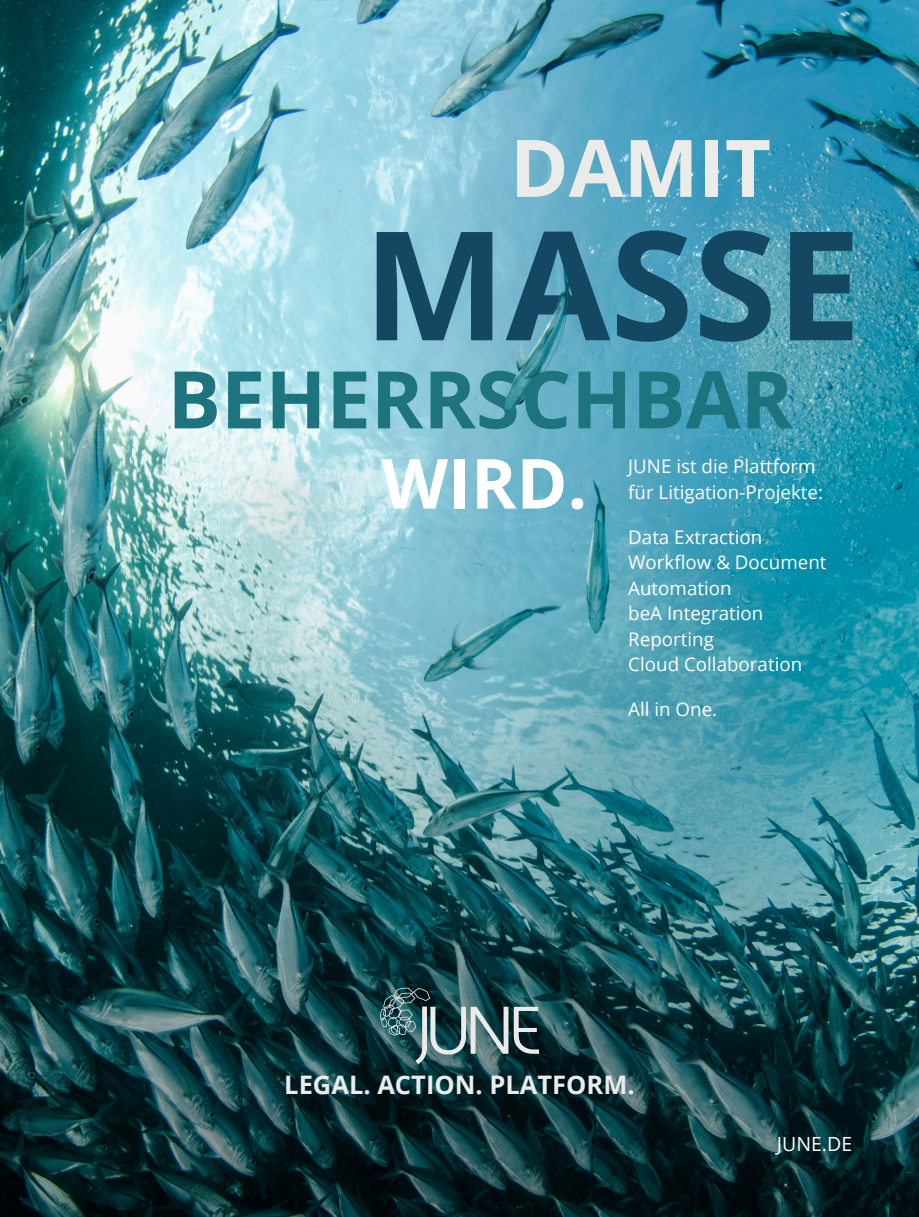
<style>
.page{position:relative;width:919px;height:1217px;background:#fff}
.page>*{position:absolute;margin:0;border:0;box-sizing:border-box;transform-origin:0 0}
.t1{font:700 151.5px "Open Sans";color:#134762}
.t2{font:700 79.5px "Open Sans";color:#1d737e}
.t3{font:700 79.5px "Open Sans";color:#ebebea}
.t4{font:700 69px "Open Sans";color:#fff}
.t5{font:700 25.5px "Open Sans";color:#ebeceb}
.t6{font:19.5px "Open Sans";color:#fff}
.t7{font:18.75px/25.5px "Open Sans";color:#fff}
</style>
<div class="page">
<img style="left:0;top:0;width:918px;height:1216px">
<img style="left:0;top:162px;width:214px;height:120px">
<svg style="left:380px;top:987px;width:159px;height:76px;background:#43666a"></svg>
<img style="left:0;top:293px;width:918px;height:116px">
<p class="t3" style="left:510px;top:112px;width:262px">DAMIT</p>
<p class="t1" style="left:363px;top:178px;width:499px">MASSE</p>
<p class="t2" style="left:167px;top:343px;width:627px">BEHERRSCHBAR</p>
<p class="t4" style="left:381px;top:434px;width:207px">WIRD.</p>
<p class="t7" style="left:628px;top:453px;width:189px">JUNE ist die Plattform</p>
<p class="t7" style="left:628px;top:478px;width:196px">für Litigation-Projekte:</p>
<p class="t7" style="left:628px;top:523px;width:136px">Data Extraction</p>
<p class="t7" style="left:628px;top:549px;width:200px">Workflow &amp; Document<br>Automation</p>
<p class="t7" style="left:628px;top:600px;width:137px">beA Integration</p>
<p class="t7" style="left:628px;top:625px;width:87px">Reporting</p>
<p class="t7" style="left:628px;top:651px;width:175px">Cloud Collaboration</p>
<p class="t7" style="left:628px;top:696px;width:90px">All in One.</p>
<p class="t5" style="left:284px;top:1066px;width:352px">LEGAL. ACTION. PLATFORM.</p>
<p class="t6" style="left:776px;top:1130px;width:77px">JUNE.DE</p>
</div>
